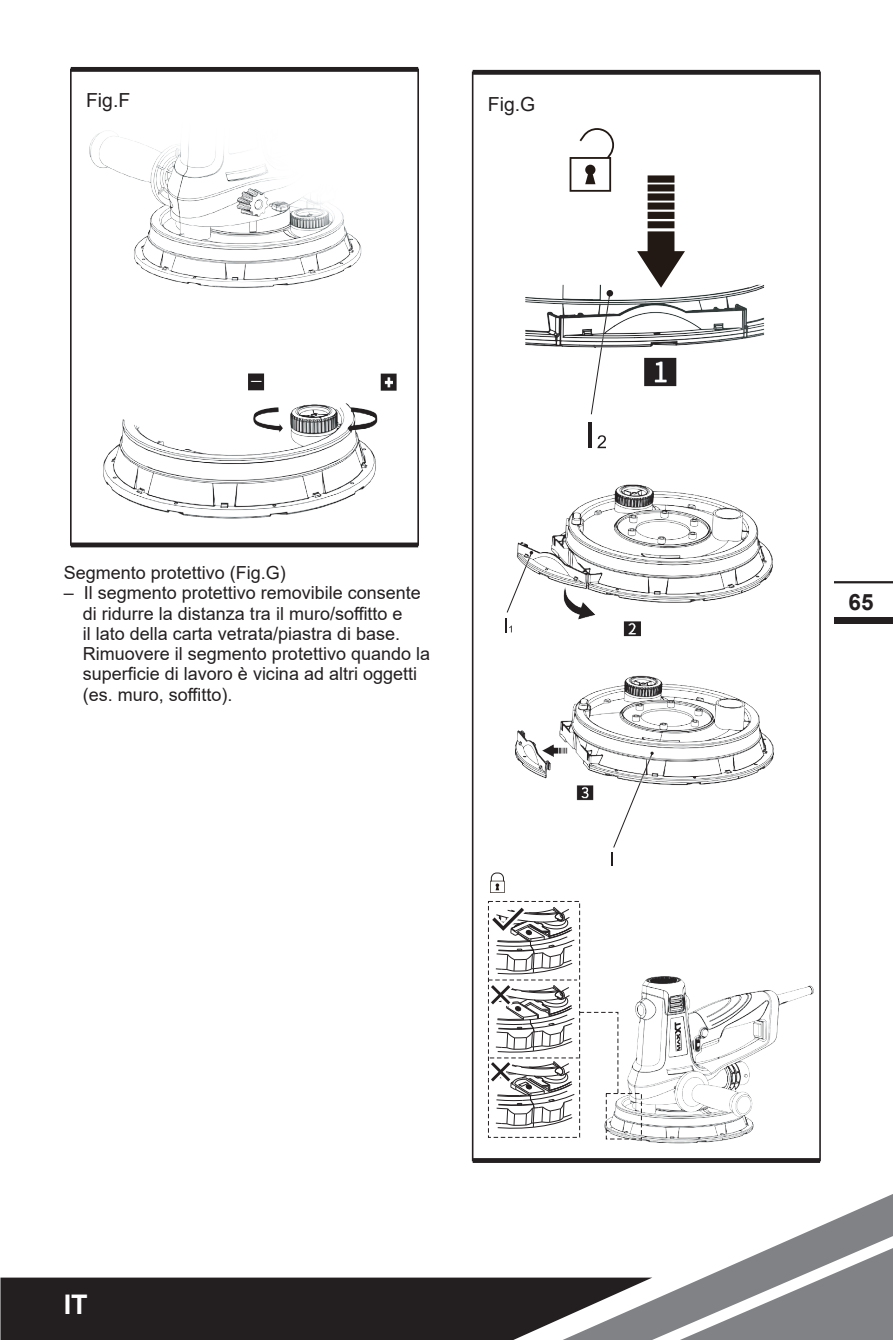
<style>
.page{position:relative;width:893px;height:1340px;background:#fff}
.page>*{position:absolute;margin:0;border:0;box-sizing:border-box;transform-origin:0 0}
.t1{font:700 27px "Arial";color:#fff}
.t2{font:700 22.5px "Arial";color:#231f20}
.t3{font:19.35px "Arial";color:#231f20}
.t4{font:18px/20.2px "Arial";color:#231f20}
</style>
<div class="page">
<div style="left:0;top:1277px;width:562px;height:62px;background:#231f20"></div>
<svg style="left:562px;top:1194px;width:331px;height:145px"></svg>
<hr style="left:834px;top:581px;width:59px;height:2px;background:#231f20">
<div style="left:834px;top:617px;width:59px;height:6px;background:#231f20"></div>
<div style="left:71px;top:67px;width:347px;height:5px;background:#231f20"></div>
<div style="left:71px;top:542px;width:347px;height:5px;background:#231f20"></div>
<img style="left:89px;top:131px;width:273px;height:157px">
<img style="left:103px;top:373px;width:294px;height:146px">
<img style="left:574px;top:976px;width:240px;height:168px">
<img style="left:505px;top:484px;width:268px;height:153px">
<div style="left:473px;top:70px;width:347px;height:5px;background:#231f20"></div>
<svg style="left:473px;top:1158px;width:347px;height:4px"></svg>
<svg style="left:505px;top:551px;width:28px;height:81px"></svg>
<div style="left:606px;top:1093px;width:36px;height:46px;border:1px dashed #231f20"></div>
<svg style="left:490px;top:872px;width:15px;height:21px"></svg>
<img style="left:525px;top:128px;width:240px;height:321px">
<img style="left:501px;top:675px;width:273px;height:203px">
<svg style="left:488px;top:901px;width:131px;height:227px"></svg>
<svg style="left:675px;top:1022px;width:7px;height:29px"></svg>
<p class="t3" style="left:86px;top:87px;width:46px">Fig.F</p>
<p class="t3" style="left:488px;top:91px;width:49px">Fig.G</p>
<p class="t4" style="left:64px;top:562px;width:224px">Segmento protettivo (Fig.G)</p>
<p class="t4" style="left:83px;top:582px;width:349px;text-indent:-19px">– Il segmento protettivo removibile consente di ridurre la distanza tra il muro/soffitto e<br>il lato della carta vetrata/piastra di base.<br>Rimuovere il segmento protettivo quando la superficie di lavoro è vicina ad altri oggetti (es. muro, soffitto).</p>
<h1 class="t1" style="left:64px;top:1285px;width:26px">IT</h1>
<p class="t2" style="left:849px;top:586px;width:27px">65</p>
</div>
